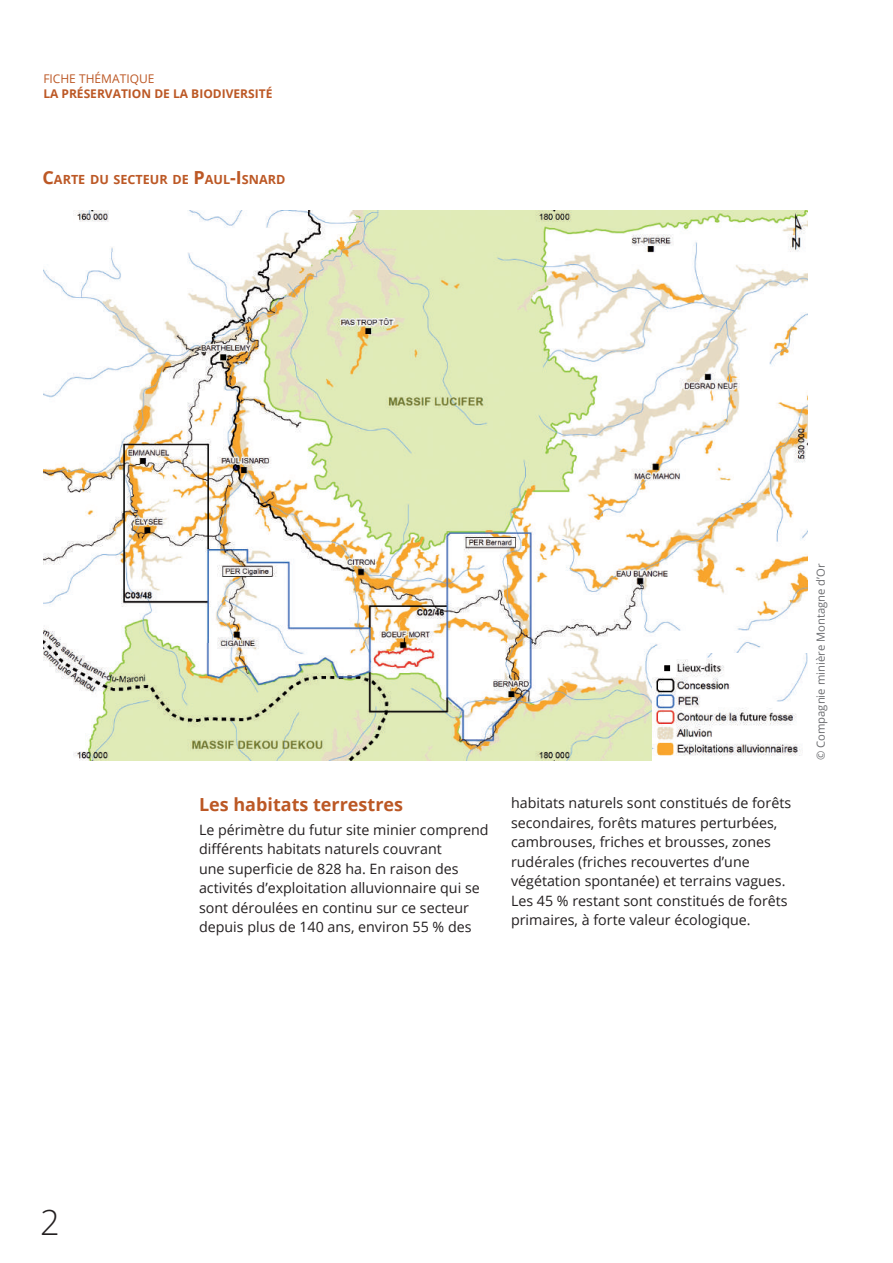
<style>
.page{position:relative;width:893px;height:1263px;background:#fff}
.page>*{position:absolute;margin:0;border:0;box-sizing:border-box;transform-origin:0 0}
.t1{font:300 34.5px "Open Sans";color:#231f20}
.t2{font:700 18px "Open Sans";color:#bc5825}
.t3{font:14.25px/19.5px "Open Sans";color:#231f20}
.t4{font:700 12.6px "Open Sans";color:#bc5825}
.t5{font:700 12px "Open Sans";color:#bc5825}
.t6{font:12px "Open Sans";color:#bc5825}
.t7{font:11.25px "Open Sans";color:#6c6d70}
.s1{font-size:18px}
</style>
<div class="page">
<img style="left:43px;top:211px;width:765px;height:549px">
<img style="left:652px;top:654px;width:156px;height:106px">
<p class="t6" style="left:43px;top:70px;width:113px">FICHE THÉMATIQUE</p>
<p class="t5" style="left:43px;top:85px;width:231px">LA PRÉSERVATION DE LA BIODIVERSITÉ</p>
<p class="t4" style="left:43px;top:170px;width:244px"><span class="s1">C</span>ARTE DU SECTEUR DE <span class="s1">P</span>AUL<span class="s1">-I</span>SNARD</p>
<h1 class="t1" style="left:40px;top:1199px;width:21px">2</h1>
<p class="t2" style="left:199px;top:792px;width:206px">Les habitats terrestres</p>
<p class="t3" style="left:199px;top:819px;width:291px">Le périmètre du futur site minier comprend différents habitats naturels couvrant<br>une superficie de 828 ha. En raison des activités d’exploitation alluvionnaire qui se sont déroulées en continu sur ce secteur depuis plus de 140 ans, environ 55 % des</p>
<p class="t3" style="left:511px;top:793px;width:282px">habitats naturels sont constitués de forêts secondaires, forêts matures perturbées, cambrouses, friches et brousses, zones rudérales (friches recouvertes d’une végétation spontanée) et terrains vagues.<br>Les 45 % restant sont constitués de forêts primaires, à forte valeur écologique.</p>
<p class="t7" style="left:813px;top:760px;width:198px;rotate:-90deg">© Compagnie minière Montagne d’Or</p>
</div>
